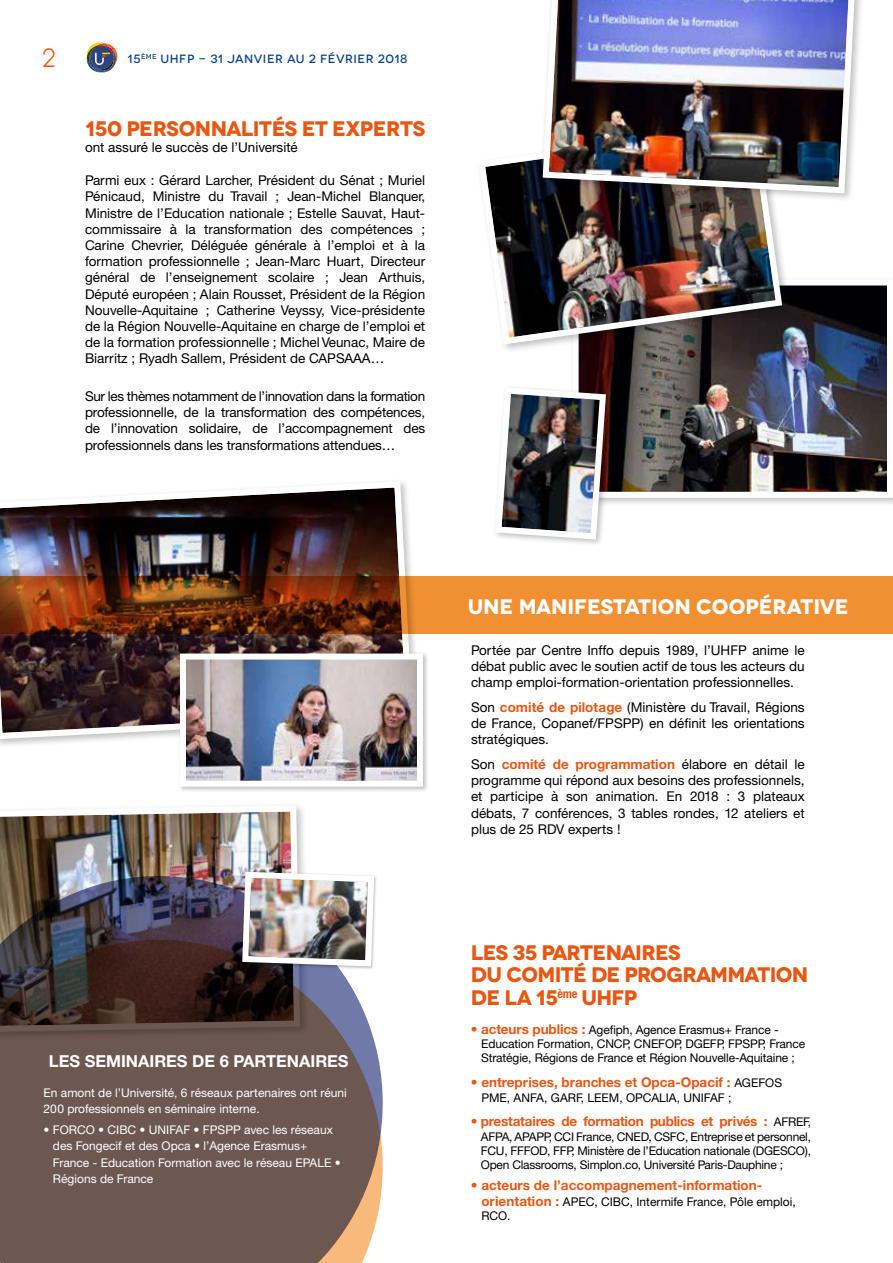
<style>
.page{position:relative;width:893px;height:1263px;background:#fff}
.page>*{position:absolute;margin:0;border:0;box-sizing:border-box;transform-origin:0 0}
.t1{font:300 24px "Comfortaa";color:#e85612}
.t2{font:700 21px/22.5px "Novecentowide";letter-spacing:-.03em;color:#e85612}
.t3{font:700 21px "Novecentowide";letter-spacing:-.01em;color:#fff}
.t4{font:700 16.5px "Helvetica Neue CE";color:#fff}
.t5{font:13.5px/16.2px "Helvetica Neue CE";color:#000;text-align:justify}
.t6{font:700 13.5px "Helvetica Neue CE";color:#e85612}
.t7{font:700 13.5px "Helvetica Neue CE";letter-spacing:-.02em;color:#e85612}
.t8{font:12px/14.4px "Helvetica Neue CE";letter-spacing:-.01em;color:#000}
.t9{font:12px/16.5px "Helvetica Neue CE";color:#fff}
.t10{font:500 12px "Novecentowide";letter-spacing:.05em;color:#0a4485}
.t11{font:500 7.05px "Novecentowide";color:#0a4485}
.s1{font-size:12px}
.s2{font-weight:700;color:#e85612}
.s3{font-weight:700;font-size:13.5px;color:#e85612}
.s4{font-weight:400;font-size:12px;color:#000}
</style>
<div class="page">
<svg style="left:87px;top:42px;width:30px;height:30px"></svg>
<img style="left:0;top:806px;width:303px;height:70px">
<svg style="left:0;top:876px;width:383px;height:387px;background:#665351"></svg>
<img style="left:0;top:482px;width:415px;height:260px">
<svg style="left:0;top:576px;width:893px;height:58px;background:#b56422"></svg>
<div style="left:569px;top:276px;width:324px;height:231px;background:#000;opacity:.25"></div>
<img style="left:570px;top:276px;width:323px;height:225px">
<div style="left:475px;top:119px;width:316px;height:234px;background:#000;opacity:.25"></div>
<img style="left:475px;top:119px;width:311px;height:229px">
<div style="left:539px;top:0;width:325px;height:202px;background:#000;opacity:.25"></div>
<img style="left:539px;top:0;width:319px;height:197px">
<img style="left:239px;top:869px;width:138px;height:100px">
<div style="left:492px;top:384px;width:122px;height:163px;background:#000;opacity:.25"></div>
<img style="left:492px;top:384px;width:117px;height:159px">
<div style="left:178px;top:651px;width:251px;height:141px;background:#efefef"></div>
<img style="left:177px;top:650px;width:249px;height:140px">
<h1 class="t1" style="left:43px;top:42px;width:15px">2</h1>
<p class="t10" style="left:161px;top:51px;width:248px">UHFP - 31 JANVIER AU 2 FÉVRIER 2018</p>
<p class="t11" style="left:128px;top:52px;width:31px"><span class="s1">15</span>ÈME</p>
<h2 class="t2" style="left:85px;top:117px;width:342px">150 PERSONNALITÉS ET EXPERTS</h2>
<p class="t5" style="left:85px;top:139px;width:214px">ont assuré le succès de l’Université</p>
<p class="t5" style="left:85px;top:172px;width:342px">Parmi eux : Gérard Larcher, Président du Sénat ; Muriel Pénicaud, Ministre du Travail ; Jean-Michel Blanquer, Ministre de l’Education nationale ; Estelle Sauvat, Haut&shy;commissaire à la transformation des compétences ; Carine Chevrier, Déléguée générale à l’emploi et à la formation professionnelle ; Jean-Marc Huart, Directeur général de l’enseignement scolaire ; Jean Arthuis, Député européen ; Alain Rousset, Président de la Région Nouvelle-Aquitaine ; Catherine Veyssy, Vice-présidente de la Région Nouvelle-Aquitaine en charge de l’emploi et de la formation professionnelle ; Michel Veunac, Maire de Biarritz ; Ryadh Sallem, Président de CAPSAAA…</p>
<p class="t5" style="left:85px;top:388px;width:342px">Sur les thèmes notamment de l’innovation dans la formation professionnelle, de la transformation des compétences, de l’innovation solidaire, de l’accompagnement des professionnels dans les transformations attendues…</p>
<p class="t4" style="left:49px;top:1051px;width:301px">LES SEMINAIRES DE 6 PARTENAIRES</p>
<p class="t9" style="left:44px;top:1084px;width:305px">En amont de l’Université, 6 réseaux partenaires ont réuni<br>200 professionnels en séminaire interne.</p>
<p class="t9" style="left:53px;top:1121px;width:289px;text-indent:-9px">• FORCO • CIBC • UNIFAF • FPSPP avec les réseaux des Fongecif et des Opca • l’Agence Erasmus+ France - Education Formation avec le réseau EPALE • Régions de France</p>
<h2 class="t3" style="left:468px;top:593px;width:382px">UNE MANIFESTATION COOPÉRATIVE</h2>
<p class="t5" style="left:471px;top:642px;width:335px">Portée par Centre Inffo depuis 1989, l’UHFP anime le débat public avec le soutien actif de tous les acteurs du champ emploi-formation-orientation professionnelles.</p>
<p class="t5" style="left:471px;top:699px;width:335px">Son <span class="s2">comité de pilotage</span> (Ministère du Travail, Régions de France, Copanef/FPSPP) en définit les orientations stratégiques.</p>
<p class="t5" style="left:471px;top:756px;width:335px">Son <span class="s2">comité de programmation</span> élabore en détail le programme qui répond aux besoins des professionnels, et participe à son animation. En 2018 : 3 plateaux débats, 7 conférences, 3 tables rondes, 12 ateliers et plus de 25 RDV experts !</p>
<h2 class="t2" style="left:471px;top:941px;width:339px">LES 35 PARTENAIRES<br>DU COMITÉ DE PROGRAMMATION<br>DE LA 15<sup>ème</sup> UHFP</h2>
<p class="t8" style="left:481px;top:1022px;width:326px;text-indent:-10px"><span class="s3">• acteurs publics :</span> Agefiph, Agence Erasmus+ France -<br>Education Formation, CNCP, CNEFOP, DGEFP, FPSPP, France<br>Stratégie, Régions de France et Région Nouvelle-Aquitaine ;</p>
<p class="t6" style="left:471px;top:1074px;width:313px">• entreprises, branches et Opca-Opacif : <span class="s4">AGEFOS</span></p>
<p class="t8" style="left:481px;top:1090px;width:251px">PME, ANFA, GARF, LEEM, OPCALIA, UNIFAF ;</p>
<p class="t7" style="left:471px;top:1113px;width:342px">• prestataires de formation publics et privés : <span class="s4">AFREF,</span></p>
<p class="t8" style="left:481px;top:1129px;width:332px;text-align:justify">AFPA, APAPP, CCI France, CNED, CSFC, Entreprise et personnel, FCU, FFFOD, FFP, Ministère de l’Education nationale (DGESCO), Open Classrooms, Simplon.co, Université Paris-Dauphine ;</p>
<p class="t6" style="left:471px;top:1177px;width:293px">• acteurs de l’accompagnement-information-</p>
<p class="t8" style="left:481px;top:1195px;width:316px"><span class="s3">orientation :</span> APEC, CIBC, Intermife France, Pôle emploi,<br>RCO.</p>
</div>
